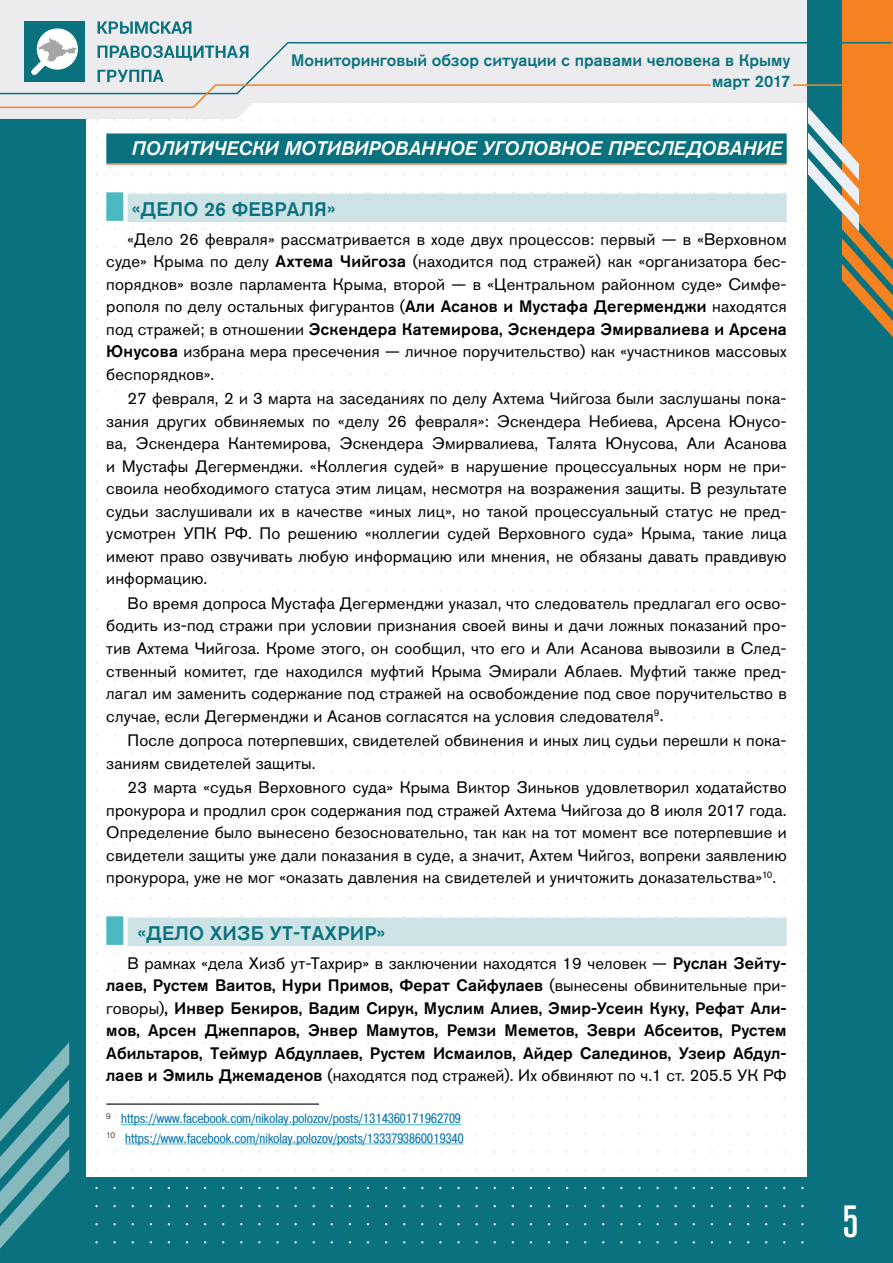
<style>
.page{position:relative;width:893px;height:1263px;background:#fff}
.page>*{position:absolute;margin:0;border:0;box-sizing:border-box;transform-origin:0 0}
.t1{font:500 condensed 45px "Akzidenz Grotesk Pro";color:#fff}
.t2{font:italic 500 19.5px "Akzidenz Grotesk Pro";letter-spacing:.01em;color:#fff}
.t3{font:500 19.5px "Akzidenz Grotesk Pro";letter-spacing:.01em;color:#0a727e}
.t4{font:16.5px/22.5px "Akzidenz Grotesk Pro";letter-spacing:.01em;color:#000;text-align:justify}
.t5{font:500 16.5px/22.5px "Akzidenz Grotesk Pro";letter-spacing:.005em;color:#000;text-align:justify}
.t6{font:500 16.5px/20.7px "Akzidenz Grotesk Pro";color:#0a727e;text-align:right}
.t7{font:13.5px/19.2px "Pragmatica Cond C";letter-spacing:.01em;color:#0976ae}
.s1{font-weight:500}
.s2{font-weight:400}
</style>
<div class="page">
<div style="left:0;top:1178px;width:893px;height:85px;background:#0a727e"></div>
<div style="left:0;top:0;width:85px;height:1263px;background:#0a727e"></div>
<svg style="left:0;top:0;width:837px;height:119px;fill:#ececee"></svg>
<div style="left:808px;top:1px;width:85px;height:1262px;background:#0a727e"></div>
<svg style="left:837px;top:0;width:56px;height:338px"></svg>
<svg style="left:801px;top:101px;width:58px;height:130px"></svg>
<svg style="left:0;top:1042px;width:69px;height:206px"></svg>
<div style="left:24px;top:21px;width:61px;height:61px;background:#0a727e"></div>
<svg style="left:38px;top:28px;width:39px;height:13px"></svg>
<svg style="left:98px;top:21px;width:20px;height:13px"></svg>
<svg style="left:120px;top:21px;width:13px;height:13px"></svg>
<svg style="left:135px;top:21px;width:24px;height:13px"></svg>
<svg style="left:161px;top:21px;width:10px;height:13px"></svg>
<svg style="left:171px;top:21px;width:20px;height:13px"></svg>
<svg style="left:0;top:41px;width:893px;height:54px;background:#cdd4d0"></svg>
<svg style="left:0;top:83px;width:712px;height:26px"></svg>
<hr style="left:793px;top:84px;width:100px;height:2px;background:#f48220">
<div style="left:106px;top:133px;width:681px;height:30px;background:#0a727e"></div>
<hr style="left:106px;top:163px;width:681px;height:2px;background:#f15a22">
<div style="left:128px;top:194px;width:659px;height:28px;background:#cee3e5"></div>
<div style="left:106px;top:192px;width:17px;height:29px;background:#4bb9c2"></div>
<div style="left:128px;top:917px;width:659px;height:29px;background:#cee3e5"></div>
<div style="left:106px;top:916px;width:17px;height:29px;background:#4bb9c2"></div>
<hr style="left:106px;top:1103px;width:213px;height:2px;background:#000">
<hr style="left:121px;top:1124px;width:340px;height:1px;background:#4bb9c2">
<hr style="left:125px;top:1143px;width:338px;height:1px;background:#4bb9c2">
<p class="t6" style="left:291px;top:49px;width:501px">Мониторинговый обзор ситуации с правами человека в Крыму март 2017</p>
<p class="t2" style="left:132px;top:135px;width:652px">ПОЛИТИЧЕСКИ МОТИВИРОВАННОЕ УГОЛОВНОЕ ПРЕСЛЕДОВАНИЕ</p>
<p class="t3" style="left:132px;top:196px;width:205px">«ДЕЛО 26 ФЕВРАЛЯ»</p>
<p class="t4" style="left:106px;top:228px;width:682px;text-indent:21px">«Дело 26 февраля» рассматривается в ходе двух процессов: первый — в «Верховном суде» Крыма по делу <span class="s1">Ахтема Чийгоза</span> (находится под стражей) как «организатора бес&shy;порядков» возле парламента Крыма, второй — в «Центральном районном суде» Симфе&shy;рополя по делу остальных фигурантов (<span class="s1">Али Асанов и Мустафа Дегерменджи</span> находятся под стражей; в отношении <span class="s1">Эскендера Катемирова, Эскендера Эмирвалиева и Арсена Юнусова</span> избрана мера пресечения — личное поручительство) как «участников массовых беспорядков».</p>
<p class="t4" style="left:106px;top:387px;width:682px;text-indent:21px">27 февраля, 2 и 3 марта на заседаниях по делу Ахтема Чийгоза были заслушаны пока&shy;зания других обвиняемых по «делу 26 февраля»: Эскендера Небиева, Арсена Юнусо&shy;ва, Эскендера Кантемирова, Эскендера Эмирвалиева, Талята Юнусова, Али Асанова и Мустафы Дегерменджи. «Коллегия судей» в нарушение процессуальных норм не при&shy;своила необходимого статуса этим лицам, несмотря на возражения защиты. В результате судьи заслушивали их в качестве «иных лиц», но такой процессуальный статус не пред&shy;усмотрен УПК РФ. По решению «коллегии судей Верховного суда» Крыма, такие лица имеют право озвучивать любую информацию или мнения, не обязаны давать правдивую информацию.</p>
<p class="t4" style="left:106px;top:592px;width:682px;text-indent:21px">Во время допроса Мустафа Дегерменджи указал, что следователь предлагал его осво&shy;бодить из-под стражи при условии признания своей вины и дачи ложных показаний про&shy;тив Ахтема Чийгоза. Кроме этого, он сообщил, что его и Али Асанова вывозили в След&shy;ственный комитет, где находился муфтий Крыма Эмирали Аблаев. Муфтий также пред&shy;лагал им заменить содержание под стражей на освобождение под свое поручительство в случае, если Дегерменджи и Асанов согласятся на условия следователя<sup>9</sup>.</p>
<p class="t4" style="left:106px;top:729px;width:682px;text-indent:21px">После допроса потерпевших, свидетелей обвинения и иных лиц судьи перешли к пока&shy;заниям свидетелей защиты.</p>
<p class="t4" style="left:106px;top:776px;width:682px;text-indent:21px">23 марта «судья Верховного суда» Крыма Виктор Зиньков удовлетворил ходатайство прокурора и продлил срок содержания под стражей Ахтема Чийгоза до 8 июля 2017 года.<br>Определение было вынесено безосновательно, так как на тот момент все потерпевшие и свидетели защиты уже дали показания в суде, а значит, Ахтем Чийгоз, вопреки заявлению прокурора, уже не мог «оказать давления на свидетелей и уничтожить доказательства»<sup>10</sup>.</p>
<p class="t3" style="left:137px;top:920px;width:249px">«ДЕЛО ХИЗБ УТ-ТАХРИР»</p>
<p class="t5" style="left:106px;top:951px;width:682px;text-indent:21px"><span class="s2">В рамках «дела Хизб ут-Тахрир» в заключении находятся 19 человек —</span> Руслан Зейту&shy;лаев, Рустем Ваитов, Нури Примов, Ферат Сайфулаев <span class="s2">(вынесены обвинительные при&shy;говоры)</span>, Инвер Бекиров, Вадим Сирук, Муслим Алиев, Эмир-Усеин Куку, Рефат Али&shy;мов, Арсен Джеппаров, Энвер Мамутов, Ремзи Меметов, Зеври Абсеитов, Рустем Абильтаров, Теймур Абдуллаев, Рустем Исмаилов, Айдер Салединов, Узеир Абдул&shy;лаев и Эмиль Джемаденов <span class="s2">(находятся под стражей). Их обвиняют по ч.1 ст. 205.5 УК РФ</span></p>
<p class="t7" style="left:106px;top:1109px;width:359px"><sup>9</sup> https://www.facebook.com/nikolay.polozov/posts/1314360171962709<br><sup>10</sup> https://www.facebook.com/nikolay.polozov/posts/1333793860019340</p>
<h1 class="t1" style="left:842px;top:1192px;width:17px">5</h1>
</div>
